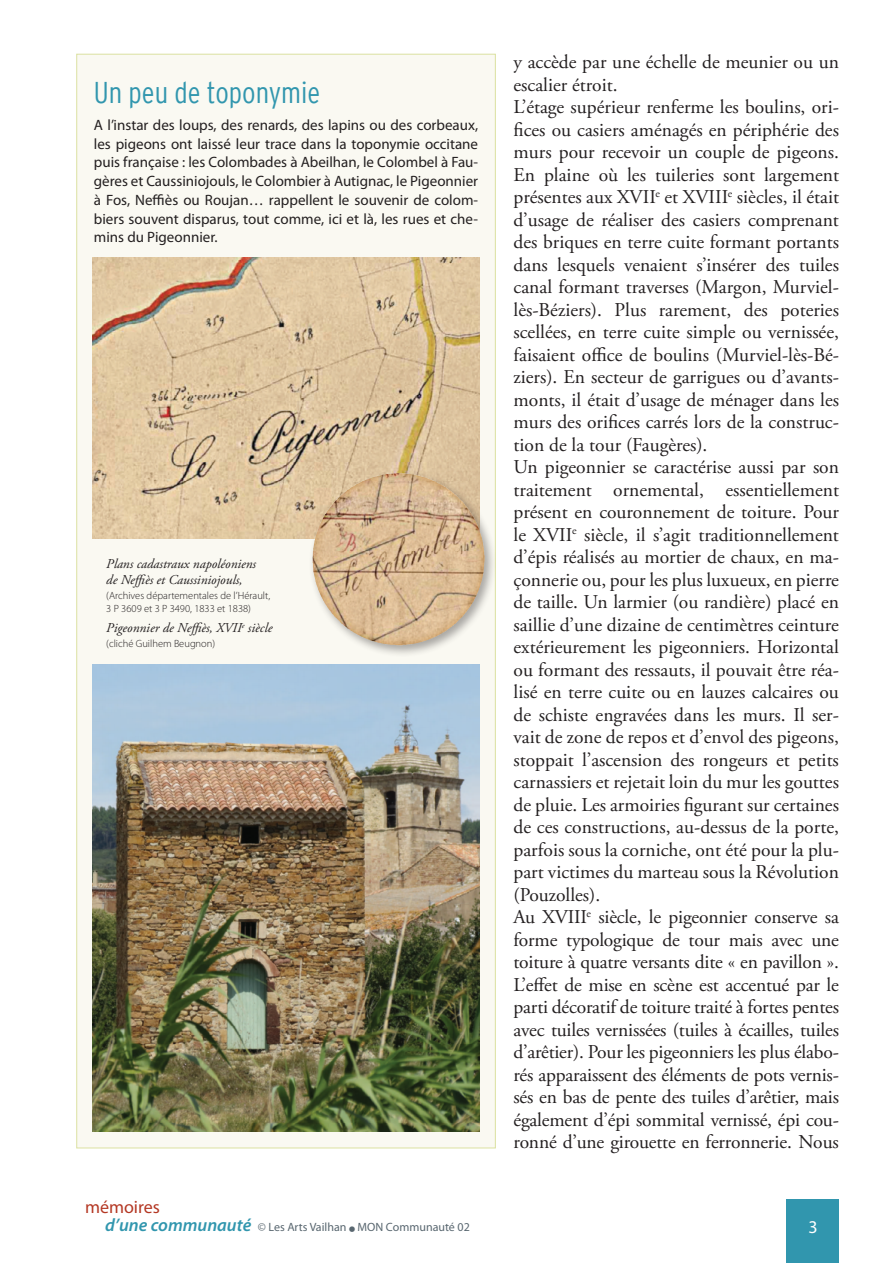
<style>
.page{position:relative;width:893px;height:1263px;background:#fff}
.page>*{position:absolute;margin:0;border:0;box-sizing:border-box;transform-origin:0 0}
.t1{font:300 condensed 30px "Interstate";color:#3196ae}
.t2{font:19.5px/22.5px "Adobe Garamond Pro";color:#231f20}
.t3{font:18px "Myriad Pro";color:#b43824}
.t4{font:18px "Myriad Pro";color:#fff}
.t5{font:15px/18.8px "Myriad Pro";color:#231f20;text-align:justify}
.t6{font:italic 13.5px/16.2px "Adobe Garamond Pro";color:#231f20}
.t7{font:12px "Myriad Pro";color:#596770}
.t8{font:300 10.5px/12.6px "Myriad Pro";color:#231f20}
.s1{font-weight:600;font-style:italic;font-size:18px;color:#3196ae}
</style>
<div class="page">
<div style="left:787px;top:1199px;width:52px;height:64px;background:#3196ae"></div>
<div style="left:77px;top:54px;width:418px;height:1094px;background:#faf9f2"></div>
<img style="left:92px;top:257px;width:387px;height:281px">
<img style="left:92px;top:664px;width:387px;height:467px">
<div style="left:309px;top:470px;width:188px;height:187px;background:#231f20;opacity:.38"></div>
<img style="left:313px;top:473px;width:83px;height:144px">
<h1 class="t1" style="left:94px;top:75px;width:228px">Un peu de toponymie</h1>
<p class="t5" style="left:94px;top:115px;width:386px">A l’instar des loups, des renards, des lapins ou des corbeaux, les pigeons ont laissé leur trace dans la toponymie occitane puis française : les Colombades à Abeilhan, le Colombel à Fau&shy;gères et Caussiniojouls, le Colombier à Autignac, le Pigeonnier à Fos, Neffiès ou Roujan… rappellent le souvenir de colom&shy;biers souvent disparus, tout comme, ici et là, les rues et che&shy;mins du Pigeonnier.</p>
<p class="t6" style="left:106px;top:556px;width:151px">Plans cadastraux napoléoniens de Neffiès et Caussiniojouls,</p>
<p class="t8" style="left:106px;top:589px;width:165px">(Archives départementales de l’Hérault,<br>3 P 3609 et 3 P 3490, 1833 et 1838)</p>
<p class="t6" style="left:106px;top:620px;width:168px">Pigeonnier de Neffiès, XVII<sup>e</sup> siècle</p>
<p class="t8" style="left:106px;top:637px;width:110px">(cliché Guilhem Beugnon)</p>
<p class="t3" style="left:85px;top:1195px;width:76px">mémoires</p>
<p class="t7" style="left:105px;top:1219px;width:366px"><span class="s1">d’une communauté</span> © Les Arts Vailhan ● MON Communauté 02</p>
<p class="t2" style="left:513px;top:51px;width:327px">y accède par une échelle de meunier ou un escalier étroit.<br>L’étage supérieur renferme les boulins, ori&shy;fices ou casiers aménagés en périphérie des murs pour recevoir un couple de pigeons.<br>En plaine où les tuileries sont largement présentes aux XVII<sup>e</sup> et XVIII<sup>e</sup> siècles, il était d’usage de réaliser des casiers comprenant des briques en terre cuite formant portants dans lesquels venaient s’insérer des tuiles canal formant traverses (Margon, Murviel&shy;lès-Béziers). Plus rarement, des poteries scellées, en terre cuite simple ou vernissée, faisaient office de boulins (Murviel-lès-Bé&shy;ziers). En secteur de garrigues ou d’avants&shy;monts, il était d’usage de ménager dans les murs des orifices carrés lors de la construc&shy;tion de la tour (Faugères).<br>Un pigeonnier se caractérise aussi par son traitement ornemental, essentiellement présent en couronnement de toiture. Pour le XVII<sup>e</sup> siècle, il s’agit traditionnellement d’épis réalisés au mortier de chaux, en ma&shy;çonnerie ou, pour les plus luxueux, en pierre de taille. Un larmier (ou randière) placé en saillie d’une dizaine de centimètres ceinture extérieurement les pigeonniers. Horizontal ou formant des ressauts, il pouvait être réa&shy;lisé en terre cuite ou en lauzes calcaires ou de schiste engravées dans les murs. Il ser&shy;vait de zone de repos et d’envol des pigeons, stoppait l’ascension des rongeurs et petits carnassiers et rejetait loin du mur les gouttes de pluie. Les armoiries figurant sur certaines de ces constructions, au-dessus de la porte, parfois sous la corniche, ont été pour la plu&shy;part victimes du marteau sous la Révolution (Pouzolles).<br>Au XVIII<sup>e</sup> siècle, le pigeonnier conserve sa forme typologique de tour mais avec une toiture à quatre versants dite « en pavillon ».<br>L’effet de mise en scène est accentué par le parti décoratif de toiture traité à fortes pentes avec tuiles vernissées (tuiles à écailles, tuiles d’arêtier). Pour les pigeonniers les plus élabo&shy;rés apparaissent des éléments de pots vernis&shy;sés en bas de pente des tuiles d’arêtier, mais également d’épi sommital vernissé, épi cou&shy;ronné d’une girouette en ferronnerie. Nous</p>
<p class="t4" style="left:809px;top:1216px;width:11px">3</p>
</div>
